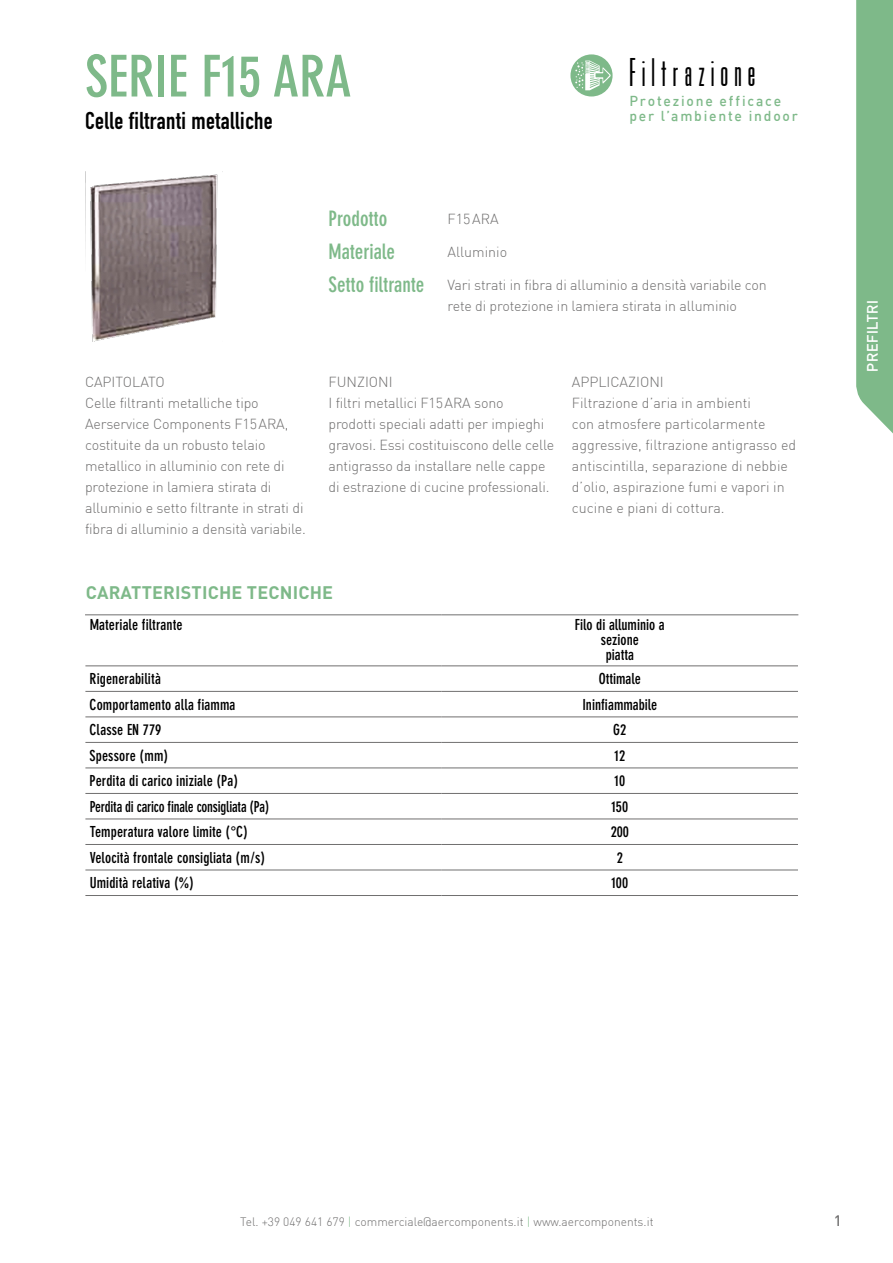
<style>
.page{position:relative;width:893px;height:1263px;background:#fff}
.page>*{position:absolute;margin:0;border:0;box-sizing:border-box;transform-origin:0 0}
.t1{font:700 condensed 56.7px "DIN Neuzeit Grotesk";color:#7eb989}
.t2{font:41.7px "Bee Three";letter-spacing:.145em;color:#000}
.t3{font:24px "DIN Engschrift Alternate";letter-spacing:.02em;color:#000}
.t4{font:700 condensed 21px "DIN Neuzeit Grotesk";color:#7eb989}
.t5{font:700 18px "DIN Pro";letter-spacing:.01em;color:#7eb989}
.t6{font:700 condensed 15px/15px "DIN Neuzeit Grotesk";letter-spacing:.005em;color:#000;text-align:center}
.t7{font:700 condensed 15px "DIN Neuzeit Grotesk";letter-spacing:-.015em;color:#000;scale:.96 1}
.t8{font:15px "DIN Mittelschrift";letter-spacing:.05em;color:#fff}
.t9{font:500 15px "DIN Pro";color:#706f6f}
.t10{font:300 14.25px/21px "DIN";letter-spacing:-.01em;color:#706f6f}
.t11{font:500 14.1px/15px "DIN";letter-spacing:.13em;color:#7eb989}
.t12{font:300 12px "DIN";color:#706f6f}
.s1{font-family:"DIN Neuzeit Grotesk";font-weight:700;font-stretch:condensed;font-size:21px;color:#7eb989}
.s2{color:#7eb989}
</style>
<div class="page">
<div style="left:570px;top:54px;width:43px;height:42px;background:#7eb989;border-radius:50%"></div>
<svg style="left:575px;top:61px;width:36px;height:29px"></svg>
<svg style="left:856px;top:0;width:37px;height:434px;background:#84bc8e"></svg>
<img style="left:85px;top:171px;width:133px;height:171px">
<hr style="left:85px;top:614px;width:357px;height:1px;background:#706f6f">
<hr style="left:442px;top:614px;width:356px;height:1px;background:#706f6f">
<hr style="left:85px;top:665px;width:357px;height:1px;background:#706f6f">
<hr style="left:442px;top:665px;width:356px;height:1px;background:#706f6f">
<hr style="left:85px;top:691px;width:357px;height:1px;background:#706f6f">
<hr style="left:442px;top:691px;width:356px;height:1px;background:#706f6f">
<hr style="left:85px;top:716px;width:357px;height:1px;background:#706f6f">
<hr style="left:442px;top:716px;width:356px;height:1px;background:#706f6f">
<hr style="left:85px;top:742px;width:357px;height:1px;background:#706f6f">
<hr style="left:442px;top:742px;width:356px;height:1px;background:#706f6f">
<hr style="left:85px;top:767px;width:357px;height:1px;background:#706f6f">
<hr style="left:442px;top:767px;width:356px;height:1px;background:#706f6f">
<hr style="left:85px;top:793px;width:357px;height:1px;background:#706f6f">
<hr style="left:442px;top:793px;width:356px;height:1px;background:#706f6f">
<hr style="left:85px;top:818px;width:357px;height:1px;background:#706f6f">
<hr style="left:442px;top:818px;width:356px;height:1px;background:#706f6f">
<hr style="left:85px;top:844px;width:357px;height:1px;background:#706f6f">
<hr style="left:442px;top:844px;width:356px;height:1px;background:#706f6f">
<hr style="left:85px;top:870px;width:357px;height:1px;background:#706f6f">
<hr style="left:442px;top:870px;width:356px;height:1px;background:#706f6f">
<hr style="left:85px;top:895px;width:357px;height:1px;background:#706f6f">
<hr style="left:442px;top:895px;width:356px;height:1px;background:#706f6f">
<h1 class="t1" style="left:85px;top:44px;width:268px">SERIE F15 ARA</h1>
<h3 class="t3" style="left:85px;top:107px;width:189px">Celle filtranti metalliche</h3>
<h2 class="t2" style="left:629px;top:53px;width:127px">Filtrazione</h2>
<p class="t11" style="left:629px;top:93px;width:170px">Protezione efficace per l’ambiente indoor</p>
<h3 class="t4" style="left:328px;top:207px;width:60px">Prodotto</h3>
<p class="t10" style="left:448px;top:209px;width:53px">F15ARA</p>
<h3 class="t4" style="left:328px;top:239px;width:68px">Materiale</h3>
<p class="t10" style="left:448px;top:241px;width:61px">Alluminio</p>
<p class="t10" style="left:448px;top:274px;width:321px;text-indent:-119px"><span class="s1">Setto filtrante</span> Vari strati in fibra di alluminio a densità variabile con rete di protezione in lamiera stirata in alluminio</p>
<p class="t10" style="left:85px;top:371px;width:222px">CAPITOLATO<br>Celle filtranti metalliche tipo<br>Aerservice Components F15ARA, costituite da un robusto telaio metallico in alluminio con rete di protezione in lamiera stirata di alluminio e setto filtrante in strati di fibra di alluminio a densità variabile.</p>
<p class="t10" style="left:328px;top:371px;width:227px">FUNZIONI<br>I filtri metallici F15ARA sono prodotti speciali adatti per impieghi gravosi. Essi costituiscono delle celle antigrasso da installare nelle cappe di estrazione di cucine professionali.</p>
<p class="t10" style="left:572px;top:371px;width:226px">APPLICAZIONI<br>Filtrazione d’aria in ambienti<br>con atmosfere particolarmente aggressive, filtrazione antigrasso ed antiscintilla, separazione di nebbie d’olio, aspirazione fumi e vapori in cucine e piani di cottura.</p>
<p class="t5" style="left:86px;top:580px;width:249px">CARATTERISTICHE TECNICHE</p>
<p class="t6" style="left:90px;top:618px;width:94px">Materiale filtrante</p>
<p class="t6" style="left:575px;top:618px;width:91px">Filo di alluminio a sezione<br>piatta</p>
<p class="t6" style="left:90px;top:672px;width:73px">Rigenerabilità</p>
<p class="t6" style="left:599px;top:672px;width:43px">Ottimale</p>
<p class="t6" style="left:90px;top:697px;width:147px">Comportamento alla fiamma</p>
<p class="t6" style="left:582px;top:697px;width:76px">Ininfiammabile</p>
<p class="t6" style="left:90px;top:723px;width:73px">Classe EN 779</p>
<p class="t6" style="left:613px;top:723px;width:15px">G2</p>
<p class="t6" style="left:90px;top:748px;width:80px">Spessore (mm)</p>
<p class="t6" style="left:615px;top:748px;width:12px">12</p>
<p class="t6" style="left:90px;top:774px;width:150px">Perdita di carico iniziale (Pa)</p>
<p class="t6" style="left:615px;top:774px;width:12px">10</p>
<p class="t7" style="left:90px;top:798px;width:189px">Perdita di carico finale consigliata (Pa)</p>
<p class="t6" style="left:611px;top:799px;width:18px">150</p>
<p class="t6" style="left:90px;top:825px;width:160px">Temperatura valore limite (°C)</p>
<p class="t6" style="left:611px;top:825px;width:20px">200</p>
<p class="t6" style="left:90px;top:850px;width:177px">Velocità frontale consigliata (m/s)</p>
<p class="t6" style="left:617px;top:850px;width:8px">2</p>
<p class="t6" style="left:90px;top:876px;width:106px">Umidità relativa (%)</p>
<p class="t6" style="left:611px;top:876px;width:18px">100</p>
<p class="t8" style="left:864px;top:372px;width:73px;rotate:-90deg">PREFILTRI</p>
<p class="t12" style="left:240px;top:1214px;width:415px">Tel. +39 049 641 679 <span class="s2">|</span> commerciale@aercomponents.it <span class="s2">|</span> www.aercomponents.it</p>
<p class="t9" style="left:834px;top:1210px;width:9px">1</p>
</div>
